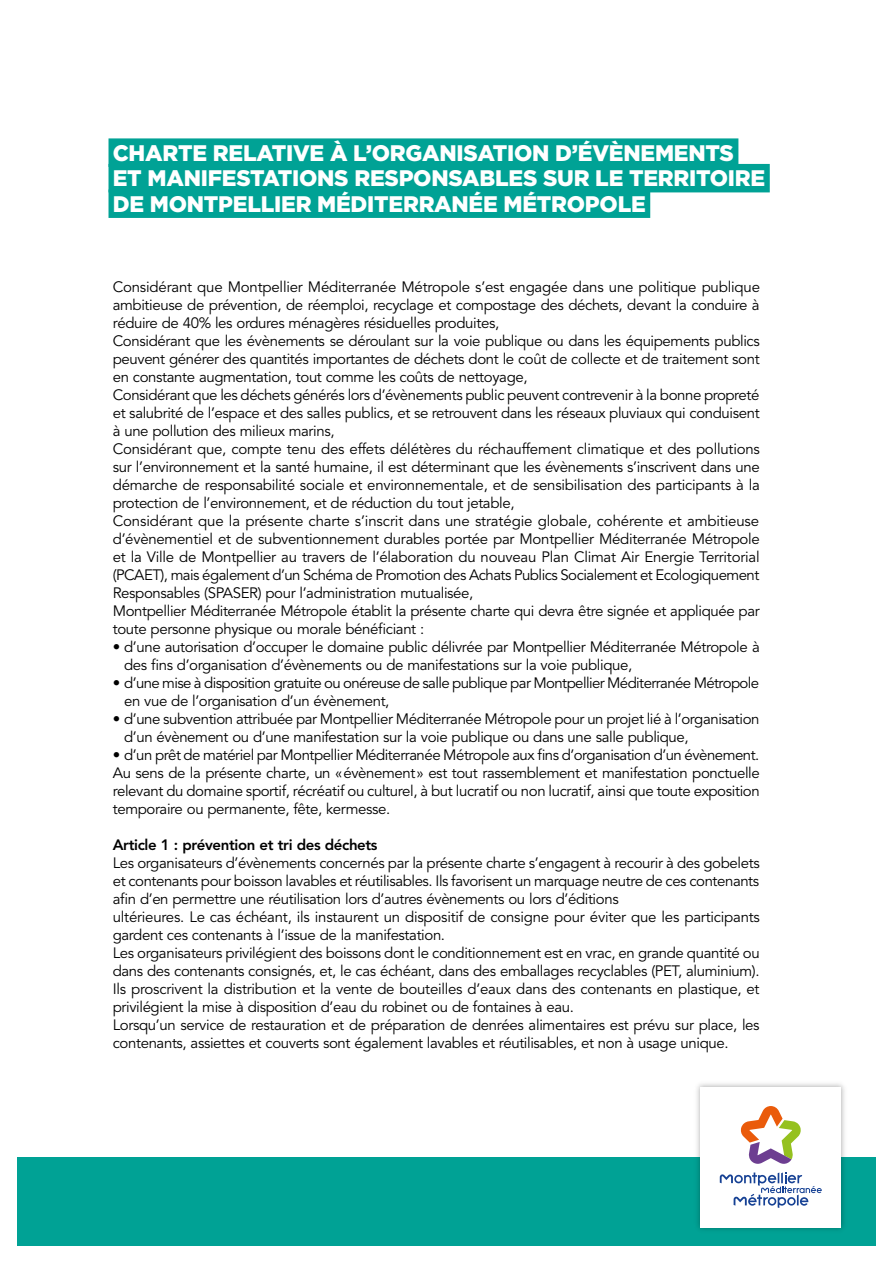
<style>
.page{position:relative;width:893px;height:1263px;background:#fff}
.page>*{position:absolute;margin:0;border:0;box-sizing:border-box;transform-origin:0 0}
.t1{font:900 22.5px/25.5px "Gotham";letter-spacing:-.01em;color:#fff}
.t2{font:15px/18px "Avenir";letter-spacing:-.025em;color:#000}
.t3{font:15px "Avenir Black 4";letter-spacing:-.025em;color:#000}
</style>
<div class="page">
<div style="left:17px;top:1158px;width:859px;height:88px;background:#00a295"></div>
<div style="left:109px;top:138px;width:629px;height:29px;background:#00a295"></div>
<div style="left:109px;top:164px;width:661px;height:28px;background:#00a295"></div>
<div style="left:109px;top:189px;width:541px;height:29px;background:#00a295"></div>
<img style="left:692px;top:1083px;width:158px;height:147px">
<svg style="left:700px;top:1086px;width:141px;height:141px"></svg>
<h1 class="t1" style="left:113px;top:140px;width:654px">CHARTE RELATIVE À L’ORGANISATION D’ÉVÈNEMENTS<br>ET MANIFESTATIONS RESPONSABLES SUR LE TERRITOIRE<br>DE MONTPELLIER MÉDITERRANÉE MÉTROPOLE</h1>
<p class="t2" style="left:113px;top:278px;width:649px">Considérant que Montpellier Méditerranée Métropole s’est engagée dans une politique publique ambitieuse de prévention, de réemploi, recyclage et compostage des déchets, devant la conduire à réduire de 40% les ordures ménagères résiduelles produites,<br>Considérant que les évènements se déroulant sur la voie publique ou dans les équipements publics peuvent générer des quantités importantes de déchets dont le coût de collecte et de traitement sont en constante augmentation, tout comme les coûts de nettoyage,<br>Considérant que les déchets générés lors d’évènements public peuvent contrevenir à la bonne propreté et salubrité de l’espace et des salles publics, et se retrouvent dans les réseaux pluviaux qui conduisent à une pollution des milieux marins,<br>Considérant que, compte tenu des effets délétères du réchauffement climatique et des pollutions sur l’environnement et la santé humaine, il est déterminant que les évènements s’inscrivent dans une démarche de responsabilité sociale et environnementale, et de sensibilisation des participants à la protection de l’environnement, et de réduction du tout jetable,<br>Considérant que la présente charte s’inscrit dans une stratégie globale, cohérente et ambitieuse d’évènementiel et de subventionnement durables portée par Montpellier Méditerranée Métropole et la Ville de Montpellier au travers de l’élaboration du nouveau Plan Climat Air Energie Territorial (PCAET), mais également d’un Schéma de Promotion des Achats Publics Socialement et Ecologiquement Responsables (SPASER) pour l’administration mutualisée,<br>Montpellier Méditerranée Métropole établit la présente charte qui devra être signée et appliquée par toute personne physique ou morale bénéficiant :</p>
<p class="t2" style="left:124px;top:638px;width:637px;text-indent:-11px">• d’une autorisation d’occuper le domaine public délivrée par Montpellier Méditerranée Métropole à des fins d’organisation d’évènements ou de manifestations sur la voie publique,</p>
<p class="t2" style="left:124px;top:674px;width:637px;text-indent:-11px">• d’une mise à disposition gratuite ou onéreuse de salle publique par Montpellier Méditerranée Métropole en vue de l’organisation d’un évènement,</p>
<p class="t2" style="left:124px;top:710px;width:637px;text-indent:-11px">• d’une subvention attribuée par Montpellier Méditerranée Métropole pour un projet lié à l’organisation d’un évènement ou d’une manifestation sur la voie publique ou dans une salle publique,</p>
<p class="t2" style="left:113px;top:746px;width:648px;text-align:justify">• d’un prêt de matériel par Montpellier Méditerranée Métropole aux fins d’organisation d’un évènement.<br>Au sens de la présente charte, un «évènement» est tout rassemblement et manifestation ponctuelle relevant du domaine sportif, récréatif ou culturel, à but lucratif ou non lucratif, ainsi que toute exposition temporaire ou permanente, fête, kermesse.</p>
<p class="t3" style="left:113px;top:836px;width:266px">Article 1 : prévention et tri des déchets</p>
<p class="t2" style="left:113px;top:854px;width:649px">Les organisateurs d’évènements concernés par la présente charte s’engagent à recourir à des gobelets et contenants pour boisson lavables et réutilisables. Ils favorisent un marquage neutre de ces contenants afin d’en permettre une réutilisation lors d’autres évènements ou lors d’éditions<br>ultérieures. Le cas échéant, ils instaurent un dispositif de consigne pour éviter que les participants gardent ces contenants à l’issue de la manifestation.<br>Les organisateurs privilégient des boissons dont le conditionnement est en vrac, en grande quantité ou dans des contenants consignés, et, le cas échéant, dans des emballages recyclables (PET, aluminium).<br>Ils proscrivent la distribution et la vente de bouteilles d’eaux dans des contenants en plastique, et privilégient la mise à disposition d’eau du robinet ou de fontaines à eau.<br>Lorsqu’un service de restauration et de préparation de denrées alimentaires est prévu sur place, les contenants, assiettes et couverts sont également lavables et réutilisables, et non à usage unique.</p>
</div>
